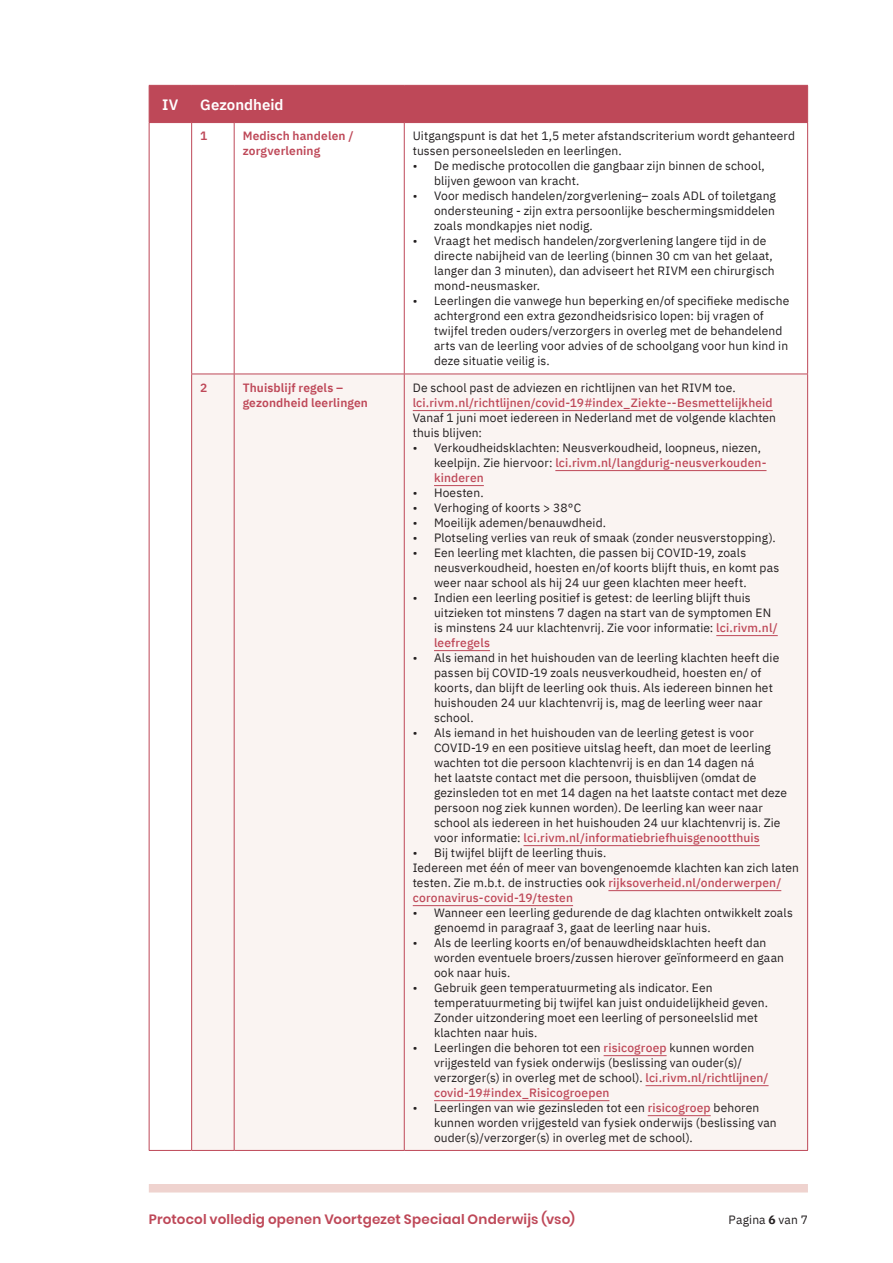
<style>
.page{position:relative;width:893px;height:1263px;background:#fff}
.page>*{position:absolute;margin:0;border:0;box-sizing:border-box;transform-origin:0 0}
.tabel_titel{font:600 15px "IBM Plex Sans";color:#fff}
.tabel_nummer{font:600 15px "IBM Plex Sans";color:#fff}
.t1{font:600 13.5px "Poppins";letter-spacing:.015em;color:#be4858}
.tabel{font:12px/15px "IBM Plex Sans";letter-spacing:.01em;color:#231f20}
.tabel_kopje{font:600 12px/15px "IBM Plex Sans";letter-spacing:.01em;color:#be4858}
.tabel-2{font:500 12px "IBM Plex Sans";letter-spacing:.01em;color:#be4858}
.s1{font-weight:500;color:#be4858}
.s2{font-weight:700}
</style>
<div class="page">
<div style="left:149px;top:1184px;width:659px;height:8px;background:#efd3cf"></div>
<div style="left:150px;top:86px;width:657px;height:36px;background:#be4858"></div>
<div style="left:192px;top:375px;width:615px;height:775px;background:#faf4f2"></div>
<hr style="left:149px;top:85px;width:43px;height:1px;background:#be4858">
<hr style="left:149px;top:86px;width:1px;height:36px;background:#be4858">
<hr style="left:192px;top:85px;width:42px;height:1px;background:#be4858">
<hr style="left:191px;top:86px;width:1px;height:36px;background:#be4858">
<hr style="left:234px;top:85px;width:170px;height:1px;background:#be4858">
<hr style="left:404px;top:85px;width:404px;height:1px;background:#be4858">
<hr style="left:807px;top:86px;width:1px;height:36px;background:#be4858">
<hr style="left:149px;top:122px;width:43px;height:1px;background:#be4858">
<hr style="left:149px;top:123px;width:1px;height:251px;background:#be4858">
<hr style="left:149px;top:374px;width:1px;height:776px;background:#be4858">
<hr style="left:149px;top:1150px;width:43px;height:1px;background:#be4858">
<hr style="left:192px;top:122px;width:42px;height:1px;background:#be4858">
<hr style="left:191px;top:123px;width:1px;height:251px;background:#be4858">
<hr style="left:234px;top:122px;width:170px;height:1px;background:#be4858">
<hr style="left:234px;top:123px;width:1px;height:251px;background:#be4858">
<hr style="left:404px;top:122px;width:404px;height:1px;background:#be4858">
<hr style="left:404px;top:123px;width:1px;height:251px;background:#be4858">
<hr style="left:807px;top:123px;width:1px;height:251px;background:#be4858">
<hr style="left:191px;top:374px;width:43px;height:1px;background:#be4858">
<hr style="left:191px;top:374px;width:1px;height:776px;background:#be4858">
<hr style="left:234px;top:374px;width:170px;height:1px;background:#be4858">
<hr style="left:234px;top:374px;width:1px;height:776px;background:#be4858">
<hr style="left:404px;top:374px;width:404px;height:1px;background:#be4858">
<hr style="left:404px;top:374px;width:1px;height:776px;background:#be4858">
<hr style="left:807px;top:374px;width:1px;height:776px;background:#be4858">
<hr style="left:192px;top:1150px;width:42px;height:1px;background:#be4858">
<hr style="left:234px;top:1150px;width:170px;height:1px;background:#be4858">
<hr style="left:404px;top:1150px;width:404px;height:1px;background:#be4858">
<hr style="left:413px;top:410px;width:360px;height:1px;background:#be4858">
<hr style="left:555px;top:470px;width:211px;height:1px;background:#be4858">
<hr style="left:434px;top:485px;width:50px;height:1px;background:#be4858">
<hr style="left:716px;top:635px;width:62px;height:1px;background:#be4858">
<hr style="left:434px;top:650px;width:56px;height:1px;background:#be4858">
<hr style="left:523px;top:845px;width:237px;height:1px;background:#be4858">
<hr style="left:608px;top:890px;width:173px;height:1px;background:#be4858">
<hr style="left:413px;top:905px;width:160px;height:1px;background:#be4858">
<hr style="left:604px;top:1055px;width:63px;height:1px;background:#be4858">
<hr style="left:645px;top:1085px;width:124px;height:1px;background:#be4858">
<hr style="left:434px;top:1100px;width:175px;height:1px;background:#be4858">
<hr style="left:648px;top:1115px;width:63px;height:1px;background:#be4858">
<p class="tabel_nummer" style="left:162px;top:93px;width:18px">IV</p>
<p class="tabel_titel" style="left:200px;top:93px;width:85px">Gezondheid</p>
<p class="tabel_kopje" style="left:200px;top:128px;width:9px">1</p>
<p class="tabel_kopje" style="left:243px;top:128px;width:112px">Medisch handelen / zorgverlening</p>
<p class="tabel" style="left:413px;top:128px;width:384px">Uitgangspunt is dat het 1,5 meter afstandscriterium wordt gehanteerd tussen personeelsleden en leerlingen.</p>
<p class="tabel" style="left:434px;top:158px;width:332px;text-indent:-21px">• De medische protocollen die gangbaar zijn binnen de school, blijven gewoon van kracht.</p>
<p class="tabel" style="left:434px;top:188px;width:343px;text-align:justify;text-indent:-21px">• Voor medisch handelen/zorgverlening– zoals ADL of toiletgang ondersteuning - zijn extra persoonlijke beschermingsmiddelen zoals mondkapjes niet nodig.</p>
<p class="tabel" style="left:434px;top:233px;width:342px;text-indent:-21px">• Vraagt het medisch handelen/zorgverlening langere tijd in de directe nabijheid van de leerling (binnen 30 cm van het gelaat, langer dan 3 minuten), dan adviseert het RIVM een chirurgisch mond-neusmasker.</p>
<p class="tabel" style="left:434px;top:293px;width:357px;text-indent:-21px">• Leerlingen die vanwege hun beperking en/of specifieke medische achtergrond een extra gezondheidsrisico lopen: bij vragen of twijfel treden ouders/verzorgers in overleg met de behandelend arts van de leerling voor advies of de schoolgang voor hun kind in deze situatie veilig is.</p>
<p class="tabel_kopje" style="left:200px;top:379px;width:9px">2</p>
<p class="tabel_kopje" style="left:243px;top:379px;width:127px">Thuisblijf regels – gezondheid leerlingen</p>
<p class="tabel" style="left:413px;top:379px;width:325px">De school past de adviezen en richtlijnen van het RIVM toe.</p>
<p class="tabel-2" style="left:413px;top:393px;width:361px">lci.rivm.nl/richtlijnen/covid-19#index_Ziekte--Besmettelijkheid</p>
<p class="tabel" style="left:413px;top:409px;width:365px">Vanaf 1 juni moet iedereen in Nederland met de volgende klachten thuis blijven:</p>
<p class="tabel" style="left:434px;top:439px;width:334px;text-indent:-21px">• Verkoudheidsklachten: Neusverkoudheid, loopneus, niezen, keelpijn. Zie hiervoor: <span class="s1">lci.rivm.nl/langdurig-neusverkouden&shy;kinderen</span></p>
<p class="tabel" style="left:413px;top:484px;width:72px">• Hoesten.</p>
<p class="tabel" style="left:413px;top:499px;width:170px">• Verhoging of koorts &gt; 38°C</p>
<p class="tabel" style="left:413px;top:514px;width:195px">• Moeilijk ademen/benauwdheid.</p>
<p class="tabel" style="left:413px;top:529px;width:365px">• Plotseling verlies van reuk of smaak (zonder neusverstopping).</p>
<p class="tabel" style="left:434px;top:544px;width:347px;text-indent:-21px">• Een leerling met klachten, die passen bij COVID-19, zoals neusverkoudheid, hoesten en/of koorts blijft thuis, en komt pas weer naar school als hij 24 uur geen klachten meer heeft.</p>
<p class="tabel" style="left:434px;top:589px;width:345px;text-indent:-21px">• Indien een leerling positief is getest: de leerling blijft thuis uitzieken tot minstens 7 dagen na start van de symptomen EN is minstens 24 uur klachtenvrij. Zie voor informatie: <span class="s1">lci.rivm.nl/ leefregels</span></p>
<p class="tabel" style="left:434px;top:649px;width:347px;text-indent:-21px">• Als iemand in het huishouden van de leerling klachten heeft die passen bij COVID-19 zoals neusverkoudheid, hoesten en/ of koorts, dan blijft de leerling ook thuis. Als iedereen binnen het huishouden 24 uur klachtenvrij is, mag de leerling weer naar school.</p>
<p class="tabel" style="left:434px;top:724px;width:355px;text-indent:-21px">• Als iemand in het huishouden van de leerling getest is voor COVID-19 en een positieve uitslag heeft, dan moet de leerling wachten tot die persoon klachtenvrij is en dan 14 dagen ná<br>het laatste contact met die persoon, thuisblijven (omdat de gezinsleden tot en met 14 dagen na het laatste contact met deze persoon nog ziek kunnen worden). De leerling kan weer naar school als iedereen in het huishouden 24 uur klachtenvrij is. Zie voor informatie: <span class="s1">lci.rivm.nl/informatiebriefhuisgenootthuis</span></p>
<p class="tabel" style="left:413px;top:844px;width:195px">• Bij twijfel blijft de leerling thuis.</p>
<p class="tabel" style="left:413px;top:859px;width:388px">Iedereen met één of meer van bovengenoemde klachten kan zich laten testen. Zie m.b.t. de instructies ook <span class="s1">rijksoverheid.nl/onderwerpen/ coronavirus-covid-19/testen</span></p>
<p class="tabel" style="left:434px;top:904px;width:360px;text-indent:-21px">• Wanneer een leerling gedurende de dag klachten ontwikkelt zoals genoemd in paragraaf 3, gaat de leerling naar huis.</p>
<p class="tabel" style="left:434px;top:934px;width:351px;text-indent:-21px">• Als de leerling koorts en/of benauwdheidsklachten heeft dan worden eventuele broers/zussen hierover geïnformeerd en gaan ook naar huis.</p>
<p class="tabel" style="left:434px;top:979px;width:336px;text-indent:-21px">• Gebruik geen temperatuurmeting als indicator. Een temperatuurmeting bij twijfel kan juist onduidelijkheid geven.<br>Zonder uitzondering moet een leerling of personeelslid met klachten naar huis.</p>
<p class="tabel" style="left:434px;top:1039px;width:336px;text-indent:-21px">• Leerlingen die behoren tot een <span class="s1">risicogroep</span> kunnen worden vrijgesteld van fysiek onderwijs (beslissing van ouder(s)/ verzorger(s) in overleg met de school). <span class="s1">lci.rivm.nl/richtlijnen/ covid-19#index_Risicogroepen</span></p>
<p class="tabel" style="left:434px;top:1099px;width:344px;text-indent:-21px">• Leerlingen van wie gezinsleden tot een <span class="s1">risicogroep</span> behoren kunnen worden vrijgesteld van fysiek onderwijs (beslissing van ouder(s)/verzorger(s) in overleg met de school).</p>
<p class="t1" style="left:149px;top:1211px;width:428px">Protocol volledig openen Voortgezet Speciaal Onderwijs (vso)</p>
<p class="tabel" style="left:729px;top:1211px;width:81px">Pagina <span class="s2">6</span> van 7</p>
</div>
